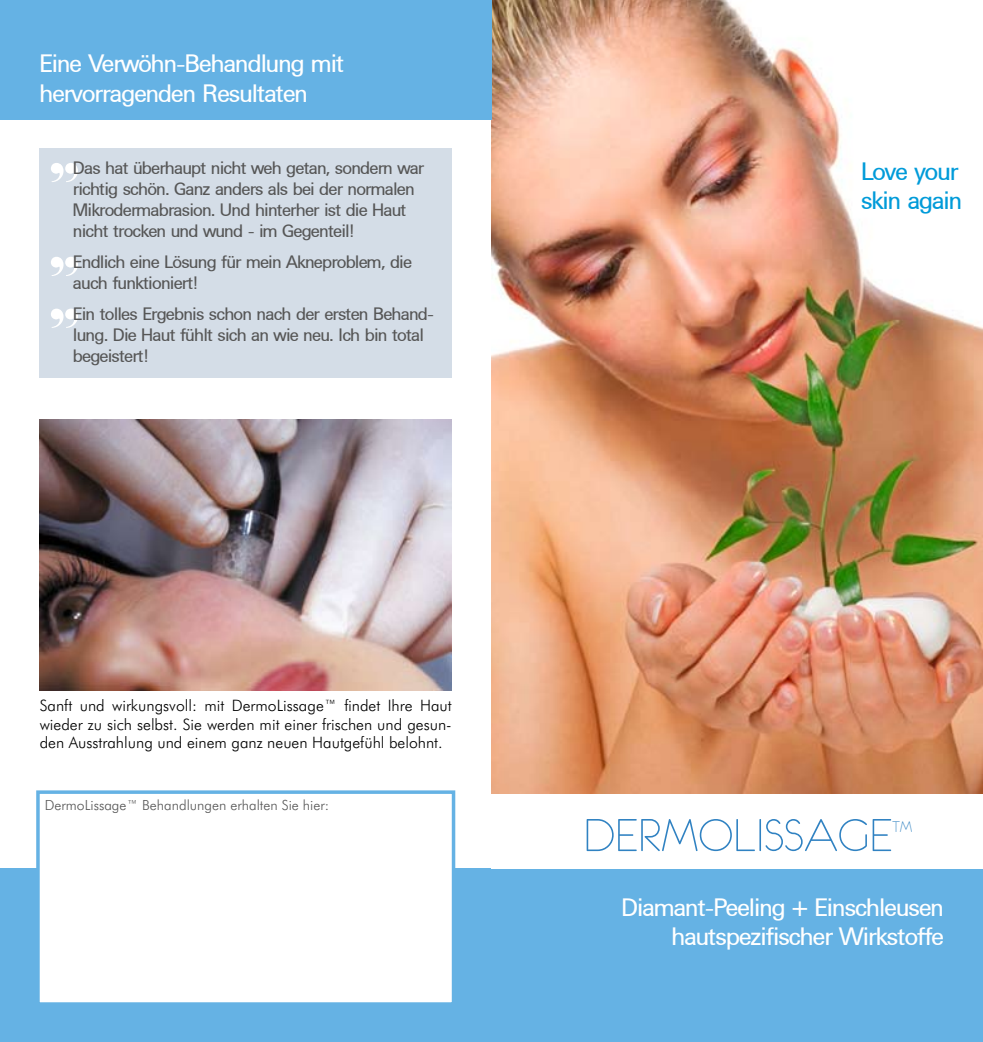
<style>
.page{position:relative;width:983px;height:1042px;background:#fff}
.page>*{position:absolute;margin:0;border:0;box-sizing:border-box;transform-origin:0 0}
.t1{font:52.5px "Eurofurencelight";color:#3082c2}
.t2{font:24.5px/29.4px "University Medium Normal";color:#fff}
.t3{font:24.5px/29.4px "University Medium Normal";color:#009bd9}
.t4{font:17.5px/21px "University Medium Normal";color:#565656}
.t5{font:17.5px "Eurofurencelight";color:#3082c2}
.t6{font:300 15.75px/18.9px "Futura BT";color:#000;text-align:justify}
.t7{font:300 14px "Futura BT";color:#565656}
</style>
<div class="page">
<img style="left:491px;top:0;width:491px;height:794px">
<div style="left:0;top:0;width:491px;height:119px;background:#65b2e4"></div>
<div style="left:0;top:868px;width:982px;height:174px;background:#65b2e4"></div>
<div style="left:40px;top:149px;width:411px;height:229px;background:#d4dde7"></div>
<svg style="left:51px;top:163px;width:27px;height:19px"></svg>
<svg style="left:51px;top:257px;width:27px;height:19px"></svg>
<svg style="left:51px;top:309px;width:27px;height:19px"></svg>
<img style="left:40px;top:420px;width:411px;height:270px">
<div style="left:36px;top:790px;width:420px;height:213px;background:#fff"></div>
<h2 class="t2" style="left:40px;top:49px;width:305px">Eine Verwöhn-Behandlung mit hervorragenden Resultaten</h2>
<p class="t4" style="left:73px;top:157px;width:352px">Das hat überhaupt nicht weh getan, sondern war richtig schön. Ganz anders als bei der normalen Mikrodermabrasion. Und hinterher ist die Haut nicht trocken und wund - im Gegenteil!</p>
<p class="t4" style="left:73px;top:251px;width:340px">Endlich eine Lösung für mein Akneproblem, die auch funktioniert!</p>
<p class="t4" style="left:73px;top:303px;width:362px">Ein tolles Ergebnis schon nach der ersten Behand&shy;lung. Die Haut fühlt sich an wie neu. Ich bin total begeistert!</p>
<p class="t6" style="left:40px;top:695px;width:413px">Sanft und wirkungsvoll: mit DermoLissage™ findet Ihre Haut wieder zu sich selbst. Sie werden mit einer frischen und gesun&shy;den Ausstrahlung und einem ganz neuen Hautgefühl belohnt.</p>
<p class="t7" style="left:45px;top:796px;width:286px">DermoLissage™ Behandlungen erhalten Sie hier:</p>
<h2 class="t3" style="left:861px;top:156px;width:102px">Love your skin again</h2>
<h1 class="t1" style="left:583px;top:809px;width:310px">DERMOLISSAGE</h1>
<p class="t5" style="left:891px;top:818px;width:22px">TM</p>
<h2 class="t2" style="left:621px;top:892px;width:323px;text-align:right">Diamant-Peeling + Einschleusen hautspezifischer Wirkstoffe</h2>
</div>
